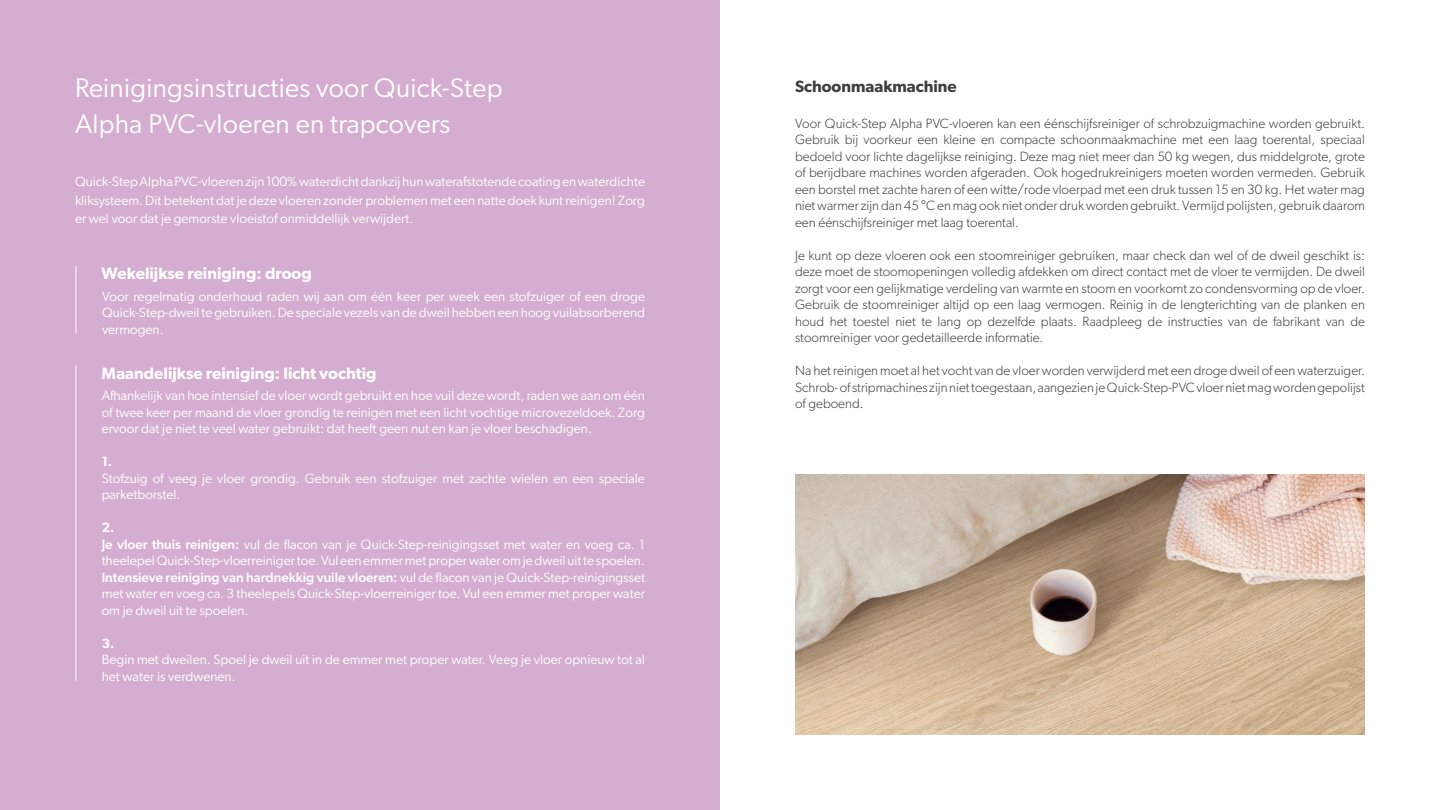
<style>
.page{position:relative;width:1440px;height:810px;background:#fff}
.page>*{position:absolute;margin:0;border:0;box-sizing:border-box;transform-origin:0 0}
.t1{font:27px/36px "Gibson";letter-spacing:.01em;color:#fff}
.t2{font:600 16.5px "Gibson";color:#fff}
.t3{font:600 16.5px "Gibson";color:#3e3e3f}
.t4{font:300 13.5px/16.5px "Gibson";color:#3e3e3f;text-align:justify}
.t5{font:13.5px/16.5px "Gibson";color:#fff;text-align:justify}
.t6{font:600 13.5px "Gibson";color:#fff}
.s1{font-weight:600}
.s2{font-weight:500}
</style>
<div class="page">
<img style="left:795px;top:474px;width:570px;height:261px">
<div style="left:0;top:0;width:720px;height:810px;background:#d4add0"></div>
<hr style="left:76px;top:266px;width:1px;height:68px;background:#fff">
<hr style="left:76px;top:365px;width:1px;height:316px;background:#fff">
<h1 class="t1" style="left:75px;top:69px;width:429px">Reinigingsinstructies voor Quick-Step<br>Alpha PVC-vloeren en trapcovers</h1>
<p class="t5" style="left:75px;top:172px;width:572px;line-height:18.8px">Quick-Step Alpha PVC-vloeren zijn 100% waterdicht dankzij hun waterafstotende coating en waterdichte kliksysteem. Dit betekent dat je deze vloeren zonder problemen met een natte doek kunt reinigen! Zorg er wel voor dat je gemorste vloeistof onmiddellijk verwijdert.</p>
<p class="t2" style="left:102px;top:264px;width:212px">Wekelijkse reiniging: droog</p>
<p class="t5" style="left:102px;top:287px;width:545px">Voor regelmatig onderhoud raden wij aan om één keer per week een stofzuiger of een droge Quick-Step-dweil te gebruiken. De speciale vezels van de dweil hebben een hoog vuilabsorberend vermogen.</p>
<p class="t2" style="left:102px;top:363px;width:276px">Maandelijkse reiniging: licht vochtig</p>
<p class="t5" style="left:102px;top:387px;width:545px">Afhankelijk van hoe intensief de vloer wordt gebruikt en hoe vuil deze wordt, raden we aan om één of twee keer per maand de vloer grondig te reinigen met een licht vochtige microvezeldoek. Zorg ervoor dat je niet te veel water gebruikt: dat heeft geen nut en kan je vloer beschadigen.</p>
<p class="t6" style="left:102px;top:453px;width:12px">1.</p>
<p class="t5" style="left:102px;top:469px;width:545px">Stofzuig of veeg je vloer grondig. Gebruik een stofzuiger met zachte wielen en een speciale parketborstel.</p>
<p class="t5" style="left:102px;top:519px;width:545px;text-align:left"><span class="s1">2.<br></span><span class="s2">Je vloer thuis reinigen:</span> vul de flacon van je Quick-Step-reinigingsset met water en voeg ca. 1 theelepel Quick-Step-vloerreiniger toe. Vul een emmer met proper water om je dweil uit te spoelen.<br><span class="s2">Intensieve reiniging van hardnekkig vuile vloeren:</span> vul de flacon van je Quick-Step-reinigingsset met water en voeg ca. 3 theelepels Quick-Step-vloerreiniger toe. Vul een emmer met proper water om je dweil uit te spoelen.</p>
<p class="t6" style="left:102px;top:635px;width:14px">3.</p>
<p class="t5" style="left:102px;top:651px;width:545px">Begin met dweilen. Spoel je dweil uit in de emmer met proper water. Veeg je vloer opnieuw tot al het water is verdwenen.</p>
<p class="t3" style="left:795px;top:77px;width:163px">Schoonmaakmachine</p>
<p class="t4" style="left:795px;top:114px;width:572px">Voor Quick-Step Alpha PVC-vloeren kan een éénschijfsreiniger of schrobzuigmachine worden gebruikt.<br>Gebruik bij voorkeur een kleine en compacte schoonmaakmachine met een laag toerental, speciaal bedoeld voor lichte dagelijkse reiniging. Deze mag niet meer dan 50 kg wegen, dus middelgrote, grote of berijdbare machines worden afgeraden. Ook hogedrukreinigers moeten worden vermeden. Gebruik een borstel met zachte haren of een witte/rode vloerpad met een druk tussen 15 en 30 kg. Het water mag niet warmer zijn dan 45 °C en mag ook niet onder druk worden gebruikt. Vermijd polijsten, gebruik daarom een éénschijfsreiniger met laag toerental.</p>
<p class="t4" style="left:795px;top:246px;width:572px">Je kunt op deze vloeren ook een stoomreiniger gebruiken, maar check dan wel of de dweil geschikt is: deze moet de stoomopeningen volledig afdekken om direct contact met de vloer te vermijden. De dweil zorgt voor een gelijkmatige verdeling van warmte en stoom en voorkomt zo condensvorming op de vloer.<br>Gebruik de stoomreiniger altijd op een laag vermogen. Reinig in de lengterichting van de planken en houd het toestel niet te lang op dezelfde plaats. Raadpleeg de instructies van de fabrikant van de stoomreiniger voor gedetailleerde informatie.</p>
<p class="t4" style="left:795px;top:362px;width:572px">Na het reinigen moet al het vocht van de vloer worden verwijderd met een droge dweil of een waterzuiger.<br>Schrob- of stripmachines zijn niet toegestaan, aangezien je Quick-Step-PVC vloer niet mag worden gepolijst of geboend.</p>
</div>
